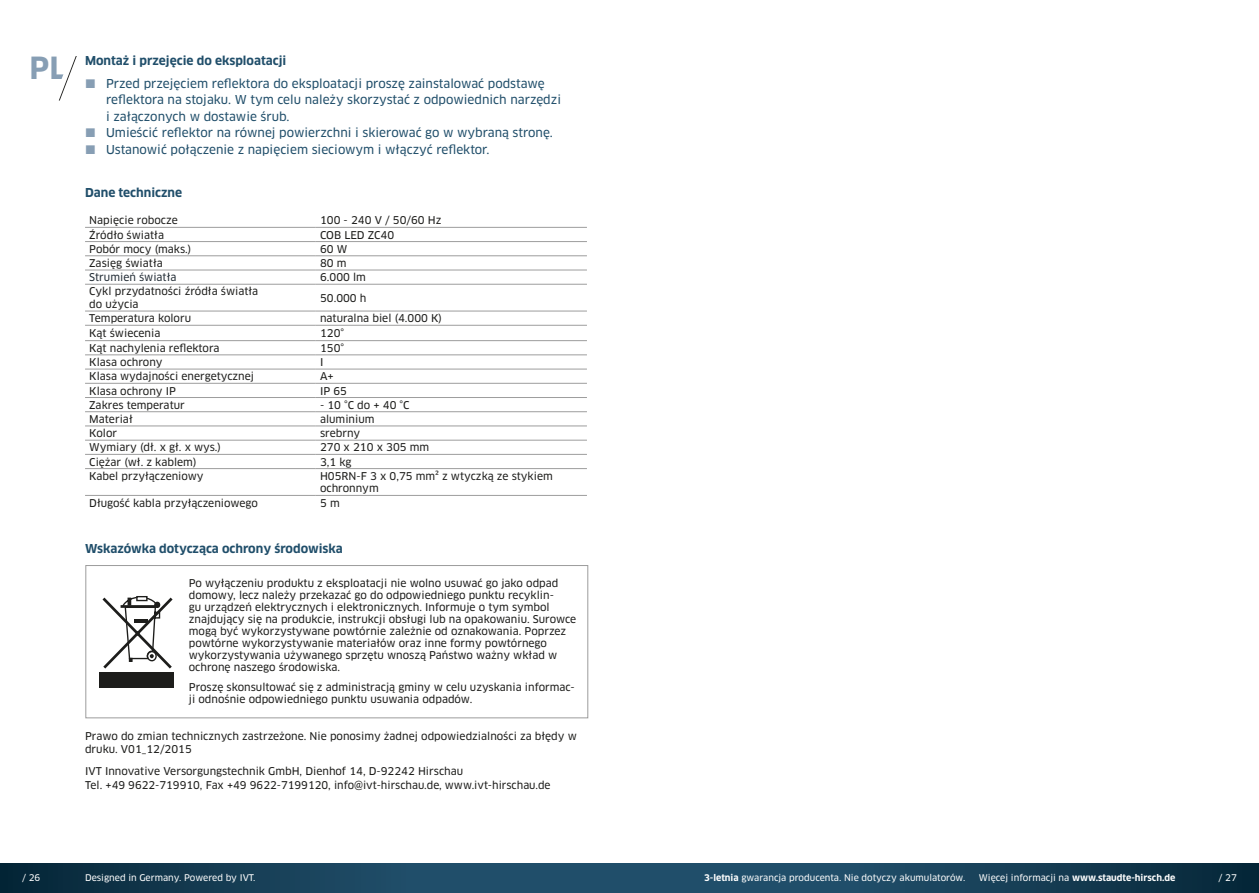
<style>
.page{position:relative;width:1259px;height:893px;background:#fff}
.page>*{position:absolute;margin:0;border:0;box-sizing:border-box;transform-origin:0 0}
.t1{font:700 29.85px "Clan Pro";color:#879eb4}
.t2{font:12px/16.5px "Clan Pro News";color:#204e6a}
.t3{font:700 12px "Clan Pro";color:#204e6a}
.t4{font:10.5px/12px "Clan Pro News";color:#1d1d1b}
.t5{font:10.5px/13.5px "Clan OT News";color:#1d1d1b}
.t6{font:10.5px "Clan Pro News";color:#232d36}
.t7{font:9px "Clan Pro News";color:#fff}
.t8{font:700 9px "Clan Pro";color:#fff}
.s1{font-family:"Clan Pro";font-weight:700}
.s2{font-family:"Clan Pro News";font-weight:400}
</style>
<div class="page">
<svg style="left:0;top:863px;width:1259px;height:30px;background:#174159"></svg>
<svg style="left:59px;top:56px;width:18px;height:45px"></svg>
<hr style="left:85px;top:227px;width:231px;height:1px;background:#9d9d9d">
<hr style="left:316px;top:227px;width:271px;height:1px;background:#9d9d9d">
<hr style="left:85px;top:241px;width:231px;height:1px;background:#9d9d9d">
<hr style="left:316px;top:241px;width:271px;height:1px;background:#9d9d9d">
<hr style="left:85px;top:255px;width:231px;height:1px;background:#9d9d9d">
<hr style="left:316px;top:255px;width:271px;height:1px;background:#9d9d9d">
<hr style="left:85px;top:270px;width:231px;height:1px;background:#9d9d9d">
<hr style="left:316px;top:270px;width:271px;height:1px;background:#9d9d9d">
<hr style="left:85px;top:284px;width:231px;height:1px;background:#9d9d9d">
<hr style="left:316px;top:284px;width:271px;height:1px;background:#9d9d9d">
<hr style="left:85px;top:311px;width:231px;height:1px;background:#9d9d9d">
<hr style="left:316px;top:311px;width:271px;height:1px;background:#9d9d9d">
<hr style="left:85px;top:325px;width:231px;height:1px;background:#9d9d9d">
<hr style="left:316px;top:325px;width:271px;height:1px;background:#9d9d9d">
<hr style="left:85px;top:340px;width:231px;height:1px;background:#9d9d9d">
<hr style="left:316px;top:340px;width:271px;height:1px;background:#9d9d9d">
<hr style="left:85px;top:354px;width:231px;height:1px;background:#9d9d9d">
<hr style="left:316px;top:354px;width:271px;height:1px;background:#9d9d9d">
<hr style="left:85px;top:369px;width:231px;height:1px;background:#9d9d9d">
<hr style="left:316px;top:369px;width:271px;height:1px;background:#9d9d9d">
<hr style="left:85px;top:383px;width:231px;height:1px;background:#9d9d9d">
<hr style="left:316px;top:383px;width:271px;height:1px;background:#9d9d9d">
<hr style="left:85px;top:397px;width:231px;height:1px;background:#9d9d9d">
<hr style="left:316px;top:397px;width:271px;height:1px;background:#9d9d9d">
<hr style="left:85px;top:411px;width:231px;height:1px;background:#9d9d9d">
<hr style="left:316px;top:411px;width:271px;height:1px;background:#9d9d9d">
<hr style="left:85px;top:425px;width:231px;height:1px;background:#9d9d9d">
<hr style="left:316px;top:425px;width:271px;height:1px;background:#9d9d9d">
<hr style="left:85px;top:440px;width:231px;height:1px;background:#9d9d9d">
<hr style="left:316px;top:440px;width:271px;height:1px;background:#9d9d9d">
<hr style="left:85px;top:454px;width:231px;height:1px;background:#9d9d9d">
<hr style="left:316px;top:454px;width:271px;height:1px;background:#9d9d9d">
<hr style="left:85px;top:468px;width:231px;height:1px;background:#9d9d9d">
<hr style="left:316px;top:468px;width:271px;height:1px;background:#9d9d9d">
<hr style="left:85px;top:495px;width:231px;height:1px;background:#9d9d9d">
<hr style="left:316px;top:495px;width:271px;height:1px;background:#9d9d9d">
<svg style="left:102px;top:596px;width:71px;height:73px"></svg>
<hr style="left:134px;top:620px;width:14px;height:3px;background:#1d1d1b">
<div style="left:99px;top:672px;width:75px;height:15px;background:#1d1d1b"></div>
<div style="left:85px;top:565px;width:503px;height:153px;border:1px solid #9d9d9d"></div>
<h1 class="t1" style="left:30px;top:50px;width:38px">PL</h1>
<p class="t3" style="left:85px;top:53px;width:203px">Montaż i przejęcie do eksploatacji</p>
<p class="t2" style="left:106px;top:75px;width:456px">Przed przejęciem reflektora do eksploatacji proszę zainstalować podstawę reflektora na stojaku. W tym celu należy skorzystać z odpowiednich narzędzi i załączonych w dostawie śrub.<br>Umieścić reflektor na równej powierzchni i skierować go w wybraną stronę.<br>Ustanowić połączenie z napięciem sieciowym i włączyć reflektor.</p>
<p class="t3" style="left:85px;top:186px;width:99px">Dane techniczne</p>
<p class="t4" style="left:89px;top:215px;width:90px">Napięcie robocze</p>
<p class="t4" style="left:320px;top:215px;width:123px">100 - 240 V / 50/60 Hz</p>
<p class="t4" style="left:89px;top:229px;width:76px">Źródło światła</p>
<p class="t4" style="left:320px;top:229px;width:76px">COB LED ZC40</p>
<p class="t4" style="left:89px;top:243px;width:103px">Pobór mocy (maks.)</p>
<p class="t4" style="left:320px;top:243px;width:29px">60 W</p>
<p class="t4" style="left:89px;top:257px;width:75px">Zasięg światła</p>
<p class="t4" style="left:320px;top:257px;width:28px">80 m</p>
<p class="t6" style="left:89px;top:271px;width:89px">Strumień światła</p>
<p class="t4" style="left:320px;top:271px;width:47px">6.000 lm</p>
<p class="t4" style="left:89px;top:285px;width:170px;line-height:12.6px">Cykl przydatności źródła światła do użycia</p>
<p class="t4" style="left:320px;top:292px;width:48px">50.000 h</p>
<p class="t4" style="left:89px;top:312px;width:103px">Temperatura koloru</p>
<p class="t4" style="left:320px;top:312px;width:123px">naturalna biel (4.000 K)</p>
<p class="t4" style="left:89px;top:327px;width:73px">Kąt świecenia</p>
<p class="t4" style="left:320px;top:327px;width:26px">120°</p>
<p class="t4" style="left:89px;top:342px;width:132px">Kąt nachylenia reflektora</p>
<p class="t4" style="left:320px;top:342px;width:26px">150°</p>
<p class="t4" style="left:89px;top:356px;width:75px">Klasa ochrony</p>
<p class="t4" style="left:320px;top:356px;width:5px">I</p>
<p class="t4" style="left:89px;top:370px;width:166px">Klasa wydajności energetycznej</p>
<p class="t4" style="left:320px;top:370px;width:15px">A+</p>
<p class="t4" style="left:89px;top:385px;width:88px">Klasa ochrony IP</p>
<p class="t4" style="left:320px;top:385px;width:29px">IP 65</p>
<p class="t4" style="left:89px;top:399px;width:97px">Zakres temperatur</p>
<p class="t4" style="left:320px;top:399px;width:91px">- 10 °C do + 40 °C</p>
<p class="t4" style="left:89px;top:413px;width:45px">Materiał</p>
<p class="t4" style="left:320px;top:413px;width:56px">aluminium</p>
<p class="t4" style="left:89px;top:427px;width:29px">Kolor</p>
<p class="t4" style="left:320px;top:427px;width:42px">srebrny</p>
<p class="t4" style="left:89px;top:442px;width:133px">Wymiary (dł. x gł. x wys.)</p>
<p class="t4" style="left:320px;top:442px;width:111px">270 x 210 x 305 mm</p>
<p class="t4" style="left:89px;top:456px;width:109px">Ciężar (wł. z kablem)</p>
<p class="t4" style="left:320px;top:456px;width:33px">3,1 kg</p>
<p class="t4" style="left:89px;top:470px;width:116px">Kabel przyłączeniowy</p>
<p class="t4" style="left:320px;top:470px;width:234px;line-height:12.6px">H05RN-F 3 x 0,75 mm² z wtyczką ze stykiem ochronnym</p>
<p class="t4" style="left:89px;top:497px;width:170px">Długość kabla przyłączeniowego</p>
<p class="t4" style="left:320px;top:497px;width:21px">5 m</p>
<p class="t3" style="left:85px;top:542px;width:259px">Wskazówka dotycząca ochrony środowiska</p>
<p class="t4" style="left:189px;top:577px;width:389px">Po wyłączeniu produktu z eksploatacji nie wolno usuwać go jako odpad domowy, lecz należy przekazać go do odpowiedniego punktu recyklin-<br>gu urządzeń elektrycznych i elektronicznych. Informuje o tym symbol znajdujący się na produkcie, instrukcji obsługi lub na opakowaniu. Surowce mogą być wykorzystywane powtórnie zależnie od oznakowania. Poprzez powtórne wykorzystywanie materiałów oraz inne formy powtórnego wykorzystywania używanego sprzętu wnoszą Państwo ważny wkład w ochronę naszego środowiska.</p>
<p class="t4" style="left:189px;top:681px;width:387px">Proszę skonsultować się z administracją gminy w celu uzyskania informac&shy;ji odnośnie odpowiedniego punktu usuwania odpadów.</p>
<p class="t4" style="left:85px;top:729px;width:493px;line-height:13.5px">Prawo do zmian technicznych zastrzeżone. Nie ponosimy żadnej odpowiedzialności za błędy w druku. V01_12/2015</p>
<p class="t5" style="left:85px;top:765px;width:467px">IVT Innovative Versorgungstechnik GmbH, Dienhof 14, D-92242 Hirschau<br>Tel. +49 9622-719910, Fax +49 9622-7199120, info@ivt-hirschau.de, www.ivt-hirschau.de</p>
<p class="t7" style="left:22px;top:872px;width:20px">/ 26</p>
<p class="t7" style="left:85px;top:872px;width:172px">Designed in Germany. Powered by IVT.</p>
<p class="t7" style="left:704px;top:872px;width:263px"><span class="s1">3-letnia</span> gwarancja producenta. Nie dotyczy akumulatorów.</p>
<p class="t8" style="left:979px;top:873px;width:198px"><span class="s2">Więcej informacji na</span> www.staudte-hirsch.de</p>
<p class="t7" style="left:1218px;top:872px;width:20px">/ 27</p>
</div>
